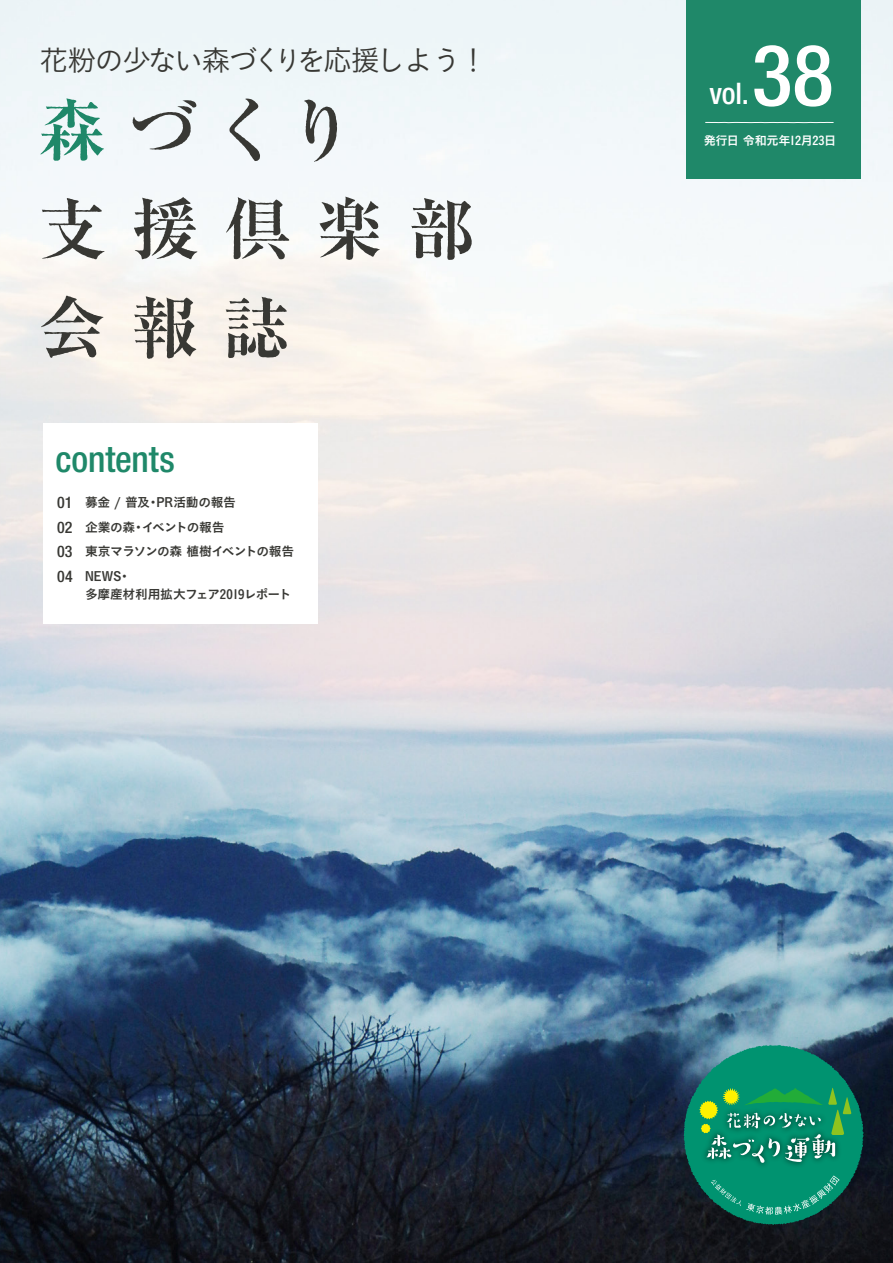
<style>
.page{position:relative;width:893px;height:1263px;background:#fff}
.page>*{position:absolute;margin:0;border:0;box-sizing:border-box;transform-origin:0 0}
.t1{font:500 condensed 85.05px "Helvetica Neue";color:#fff}
.t2{font:500 condensed 36.15px "Helvetica Neue";letter-spacing:-.005em;color:#1f8869}
.t3{font:500 condensed 29.7px "Helvetica Neue";color:#fff}
.t4{font:28.95px "Koburina Go Std W3";letter-spacing:-.065em;color:#383834}
.t5{font:500 condensed 15.9px/24.5px "Helvetica Neue";letter-spacing:.015em;color:#383834;text-align:justify}
.t6{font:12.75px/24.5px "Koburina Go Std W6";letter-spacing:-.03em;color:#383834}
.t7{font:12.15px "Koburina Go Std W6";letter-spacing:-.035em;color:#fff}
</style>
<div class="page">
<img style="left:0;top:0;width:893px;height:1263px">
<div style="left:43px;top:423px;width:274px;height:200px;background:#fff"></div>
<div style="left:687px;top:0;width:174px;height:178px;background:#1f8869"></div>
<svg style="left:705px;top:122px;width:129px;height:1px"></svg>
<svg style="left:40px;top:98px;width:64px;height:63px"></svg>
<svg style="left:133px;top:100px;width:63px;height:50px"></svg>
<svg style="left:229px;top:99px;width:31px;height:62px"></svg>
<svg style="left:304px;top:100px;width:33px;height:62px"></svg>
<svg style="left:42px;top:198px;width:62px;height:61px"></svg>
<svg style="left:134px;top:197px;width:63px;height:62px"></svg>
<svg style="left:226px;top:197px;width:63px;height:62px"></svg>
<svg style="left:320px;top:197px;width:60px;height:63px"></svg>
<svg style="left:411px;top:198px;width:61px;height:62px"></svg>
<svg style="left:41px;top:296px;width:62px;height:62px;background:#c1beba"></svg>
<svg style="left:134px;top:296px;width:62px;height:63px;background:#aaa6a0"></svg>
<svg style="left:226px;top:297px;width:61px;height:61px;background:#b2aea9"></svg>
<svg style="left:684px;top:1045px;width:180px;height:180px;background:#198166"></svg>
<h3 class="t4" style="left:39px;top:38px;width:450px">花粉の少ない森づくりを応援しよう！</h3>
<h2 class="t2" style="left:56px;top:438px;width:121px">contents</h2>
<p class="t6" style="left:85px;top:490px;width:211px">募金 / 普及・PR活動の報告<br>企業の森・イベントの報告<br>東京マラソンの森 植樹イベントの報告<br>NEWS・</p>
<p class="t6" style="left:85px;top:582px;width:208px">多摩産材利用拡大フェア2019レポート</p>
<p class="t5" style="left:57px;top:490px;width:17px">01<br>02<br>03<br>04</p>
<h1 class="t1" style="left:752px;top:25px;width:83px">38</h1>
<p class="t7" style="left:704px;top:132px;width:134px">発行日 令和元年12月23日</p>
<h3 class="t3" style="left:710px;top:76px;width:41px">vol.</h3>
</div>
